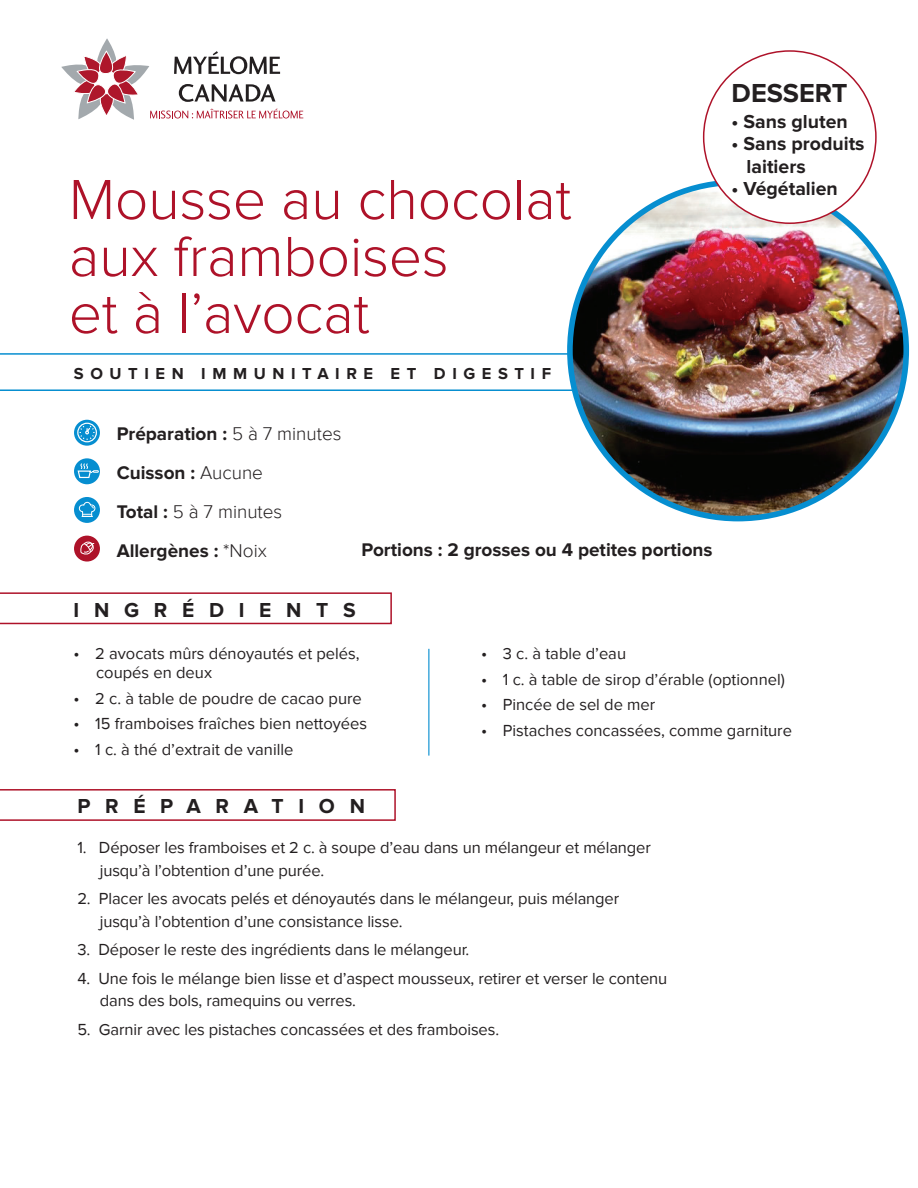
<style>
.page{position:relative;width:918px;height:1188px;background:#fff}
.page>*{position:absolute;margin:0;border:0;box-sizing:border-box;transform-origin:0 0}
.t1{font:300 58.5px/57px "Proxima Nova";letter-spacing:-.005em;color:#ae1229}
.t2{font:700 27px "Proxima Nova";color:#231f20}
.t3{font:700 21px "Proxima Nova";letter-spacing:.7em;color:#231f20}
.t4{font:700 19.5px/22.5px "Proxima Nova";color:#231f20}
.t5{font:700 19.05px/39px "Proxima Nova";color:#231f20}
.t6{font:16.5px/22.5px "Proxima Nova";letter-spacing:-.005em;color:#231f20}
.t7{font:700 16.5px "Proxima Nova";letter-spacing:.4em;color:#231f20}
.s1{font-weight:300}
.s2{font-size:17.25px}
</style>
<div class="page">
<svg style="left:0;top:353px;width:575px;height:38px"></svg>
<svg style="left:0;top:592px;width:392px;height:32px"></svg>
<svg style="left:0;top:789px;width:396px;height:32px"></svg>
<img style="left:570px;top:182px;width:336px;height:337px;border-radius:168px">
<svg style="left:74px;top:420px;width:26px;height:26px"></svg>
<div style="left:77px;top:423px;width:20px;height:19px;border:1px solid #fff;border-radius:50%"></div>
<svg style="left:80px;top:422px;width:15px;height:18px"></svg>
<div style="left:74px;top:458px;width:26px;height:26px;background:#068ed0;border-radius:50%"></div>
<svg style="left:77px;top:463px;width:22px;height:16px"></svg>
<div style="left:74px;top:497px;width:26px;height:26px;background:#068ed0;border-radius:50%"></div>
<svg style="left:79px;top:502px;width:17px;height:15px"></svg>
<div style="left:74px;top:536px;width:26px;height:26px;background:#ae1229;border-radius:50%"></div>
<svg style="left:80px;top:541px;width:15px;height:14px"></svg>
<hr style="left:428px;top:649px;width:1px;height:107px;background:#068ed0">
<div style="left:704px;top:51px;width:172px;height:172px;background:#fff;border-radius:50%"></div>
<svg style="left:61px;top:38px;width:242px;height:82px"></svg>
<h1 class="t1" style="left:69px;top:172px;width:504px">Mousse au chocolat aux framboises<br>et à l’avocat</h1>
<p class="t7" style="left:74px;top:364px;width:479px">SOUTIEN IMMUNITAIRE ET DIGESTIF</p>
<p class="t5" style="left:117px;top:414px;width:226px">Préparation : <span class="s1">5 à 7 minutes<br></span>Cuisson : <span class="s1">Aucune<br></span>Total : <span class="s1">5 à 7 minutes<br></span>Allergènes : <span class="s1">*Noix</span></p>
<p class="t5" style="left:362px;top:531px;width:353px">Portions : 2 grosses ou 4 petites portions</p>
<h2 class="t2" style="left:732px;top:78px;width:118px">DESSERT</h2>
<p class="t4" style="left:732px;top:111px;width:118px">• Sans gluten</p>
<p class="t4" style="left:747px;top:133px;width:119px;text-indent:-15px">• Sans produits laitiers</p>
<p class="t4" style="left:732px;top:178px;width:108px">• Végétalien</p>
<p class="t3" style="left:74px;top:597px;width:283px">INGRÉDIENTS</p>
<p class="t6" style="left:96px;top:644px;width:265px;line-height:19.5px;text-indent:-23px"><span class="s2">•</span> 2 avocats mûrs dénoyautés et pelés, coupés en deux</p>
<p class="t6" style="left:74px;top:687px;width:290px"><span class="s2">•</span> 2 c. à table de poudre de cacao pure</p>
<p class="t6" style="left:74px;top:713px;width:295px"><span class="s2">•</span> 15 framboises fraîches bien nettoyées</p>
<p class="t6" style="left:74px;top:738px;width:221px"><span class="s2">•</span> 1 c. à thé d’extrait de vanille</p>
<p class="t6" style="left:481px;top:643px;width:146px"><span class="s2">•</span> 3 c. à table d’eau</p>
<p class="t6" style="left:481px;top:668px;width:305px"><span class="s2">•</span> 1 c. à table de sirop d’érable (optionnel)</p>
<p class="t6" style="left:481px;top:694px;width:176px"><span class="s2">•</span> Pincée de sel de mer</p>
<p class="t6" style="left:481px;top:719px;width:312px"><span class="s2">•</span> Pistaches concassées, comme garniture</p>
<p class="t3" style="left:77px;top:794px;width:289px">PRÉPARATION</p>
<p class="t6" style="left:100px;top:837px;width:553px;text-indent:-23px">1. Déposer les framboises et 2 c. à soupe d’eau dans un mélangeur et mélanger jusqu’à l’obtention d’une purée.</p>
<p class="t6" style="left:100px;top:888px;width:521px;text-indent:-23px">2. Placer les avocats pelés et dénoyautés dans le mélangeur, puis mélanger jusqu’à l’obtention d’une consistance lisse.</p>
<p class="t6" style="left:77px;top:939px;width:394px">3. Déposer le reste des ingrédients dans le mélangeur.</p>
<p class="t6" style="left:100px;top:967px;width:569px;text-indent:-23px">4. Une fois le mélange bien lisse et d’aspect mousseux, retirer et verser le contenu dans des bols, ramequins ou verres.</p>
<p class="t6" style="left:77px;top:1018px;width:423px">5. Garnir avec les pistaches concassées et des framboises.</p>
</div>
